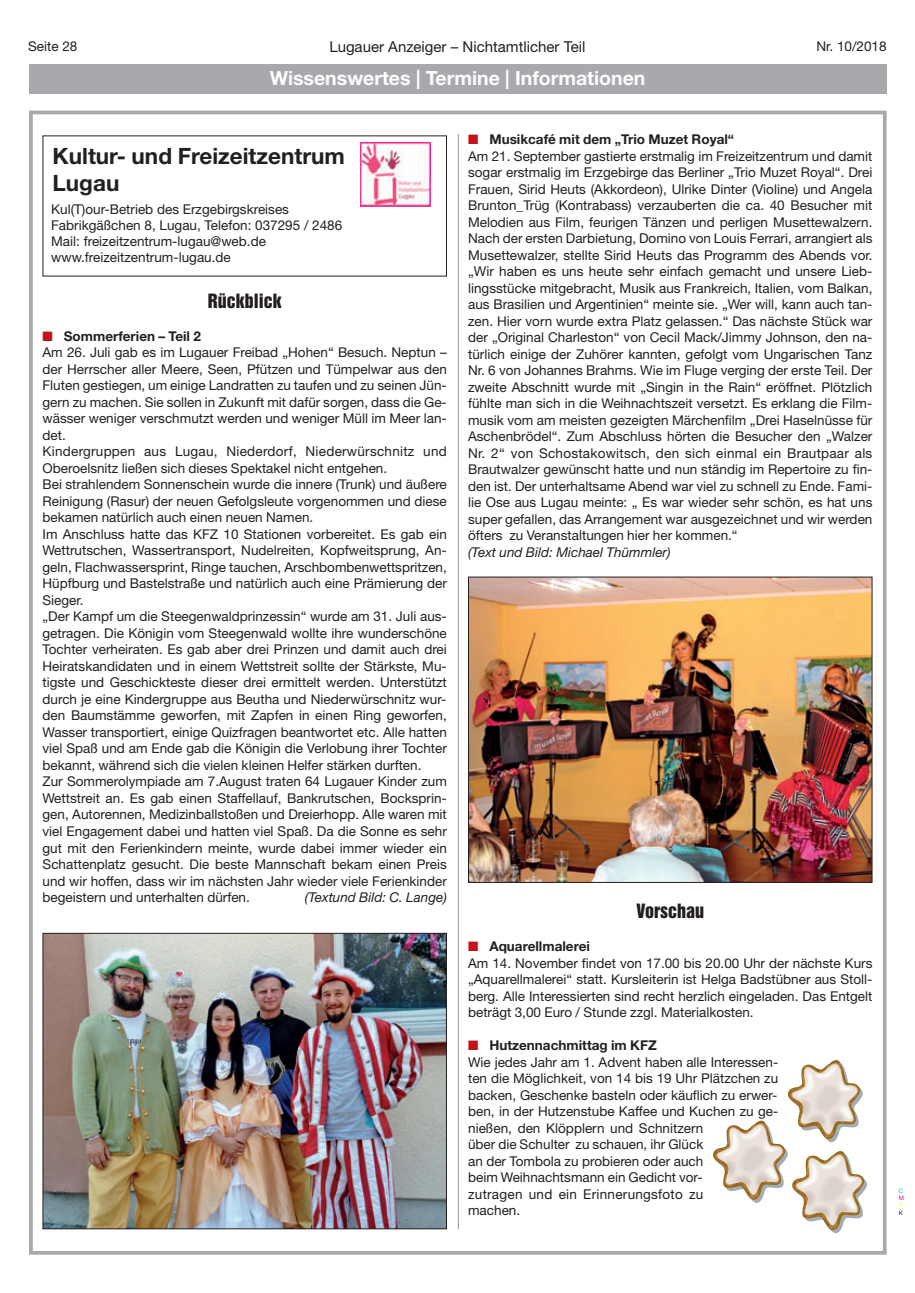
<style>
.page{position:relative;width:915px;height:1293px;background:#fff}
.page>*{position:absolute;margin:0;border:0;box-sizing:border-box;transform-origin:0 0}
.t1{font:700 22.5px/27px "Helvetica Neue";color:#231f20}
.t2{font:700 19.5px "Helvetica Neue";color:#fff}
.t3{font:18px "Helvetica Inserat";color:#231f20}
.t4{font:15px "Helvetica Neue";color:#231f20}
.t5{font:13.5px/16.5px "Helvetica Neue";color:#231f20}
.t6{font:italic 13.5px "Helvetica Neue";color:#231f20}
.t7{font:6px "Helvetica Neue";color:#00aeef}
.t8{font:6px "Helvetica Neue";color:#ed028c}
.t9{font:6px "Helvetica Neue";color:#fff101}
.t10{font:6px "Helvetica Neue";color:#231f20}
.s1{color:#c4121a}
.s2{font-weight:700}
</style>
<div class="page">
<div style="left:29px;top:111px;width:857px;height:1143px;border:4px solid #a8a9ad"></div>
<div style="left:29px;top:64px;width:857px;height:30px;background:#a8a9ad"></div>
<img style="left:360px;top:142px;width:70px;height:64px">
<hr style="left:458px;top:134px;width:1px;height:1095px;background:#939598">
<img style="left:45px;top:935px;width:399px;height:292px">
<div style="left:43px;top:933px;width:403px;height:296px;border:1px solid #231f20"></div>
<img style="left:470px;top:579px;width:400px;height:302px">
<div style="left:468px;top:577px;width:404px;height:306px;border:1px solid #231f20"></div>
<svg style="left:713px;top:1060px;width:153px;height:173px"></svg>
<p class="t5" style="left:28px;top:39px;width:51px">Seite 28</p>
<p class="t4" style="left:329px;top:41px;width:257px">Lugauer Anzeiger – Nichtamtlicher Teil</p>
<p class="t5" style="left:816px;top:39px;width:72px">Nr. 10/2018</p>
<h2 class="t2" style="left:269px;top:71px;width:377px">Wissenswertes | Termine | Informationen</h2>
<h1 class="t1" style="left:53px;top:144px;width:294px">Kultur- und Freizeitzentrum<br>Lugau</h1>
<p class="t5" style="left:51px;top:202px;width:292px">Kul(T)our-Betrieb des Erzgebirgskreises Fabrikgäßchen 8, Lugau, Telefon: 037295 / 2486<br>Mail: freizeitzentrum-lugau@web.de www.freizeitzentrum-lugau.de</p>
<h3 class="t3" style="left:207px;top:293px;width:76px">Rückblick</h3>
<p class="t5" style="left:43px;top:329px;width:405px"><span class="s1">■</span> <span class="s2">Sommerferien – Teil 2<br></span>Am 26. Juli gab es im Lugauer Freibad „Hohen“ Besuch. Neptun – der Herrscher aller Meere, Seen, Pfützen und Tümpelwar aus den Fluten gestiegen, um einige Landratten zu taufen und zu seinen Jün&shy;gern zu machen. Sie sollen in Zukunft mit dafür sorgen, dass die Ge&shy;wässer weniger verschmutzt werden und weniger Müll im Meer lan&shy;det.<br>Kindergruppen aus Lugau, Niederdorf, Niederwürschnitz und Oberoelsnitz ließen sich dieses Spektakel nicht entgehen.<br>Bei strahlendem Sonnenschein wurde die innere (Trunk) und äußere Reinigung (Rasur) der neuen Gefolgsleute vorgenommen und diese bekamen natürlich auch einen neuen Namen.<br>Im Anschluss hatte das KFZ 10 Stationen vorbereitet. Es gab ein Wettrutschen, Wassertransport, Nudelreiten, Kopfweitsprung, An&shy;geln, Flachwassersprint, Ringe tauchen, Arschbombenwettspritzen, Hüpfburg und Bastelstraße und natürlich auch eine Prämierung der Sieger.<br>„Der Kampf um die Steegenwaldprinzessin“ wurde am 31. Juli aus&shy;getragen. Die Königin vom Steegenwald wollte ihre wunderschöne Tochter verheiraten. Es gab aber drei Prinzen und damit auch drei Heiratskandidaten und in einem Wettstreit sollte der Stärkste, Mu&shy;tigste und Geschickteste dieser drei ermittelt werden. Unterstützt durch je eine Kindergruppe aus Beutha und Niederwürschnitz wur&shy;den Baumstämme geworfen, mit Zapfen in einen Ring geworfen, Wasser transportiert, einige Quizfragen beantwortet etc. Alle hatten viel Spaß und am Ende gab die Königin die Verlobung ihrer Tochter bekannt, während sich die vielen kleinen Helfer stärken durften.<br>Zur Sommerolympiade am 7.August traten 64 Lugauer Kinder zum Wettstreit an. Es gab einen Staffellauf, Bankrutschen, Bocksprin&shy;gen, Autorennen, Medizinballstoßen und Dreierhopp. Alle waren mit viel Engagement dabei und hatten viel Spaß. Da die Sonne es sehr gut mit den Ferienkindern meinte, wurde dabei immer wieder ein Schattenplatz gesucht. Die beste Mannschaft bekam einen Preis und wir hoffen, dass wir im nächsten Jahr wieder viele Ferienkinder begeistern und unterhalten dürfen.</p>
<p class="t6" style="left:305px;top:892px;width:143px">(Textund Bild: C. Lange)</p>
<p class="t5" style="left:468px;top:132px;width:405px"><span class="s1">■</span> <span class="s2">Musikcafé mit dem „Trio Muzet Royal“<br></span>Am 21. September gastierte erstmalig im Freizeitzentrum und damit sogar erstmalig im Erzgebirge das Berliner „Trio Muzet Royal“. Drei Frauen, Sirid Heuts (Akkordeon), Ulrike Dinter (Violine) und Angela Brunton_Trüg (Kontrabass) verzauberten die ca. 40 Besucher mit Melodien aus Film, feurigen Tänzen und perligen Musettewalzern.<br>Nach der ersten Darbietung, Domino von Louis Ferrari, arrangiert als Musettewalzer, stellte Sirid Heuts das Programm des Abends vor. „Wir haben es uns heute sehr einfach gemacht und unsere Lieb&shy;lingsstücke mitgebracht, Musik aus Frankreich, Italien, vom Balkan, aus Brasilien und Argentinien“ meinte sie. „Wer will, kann auch tan&shy;zen. Hier vorn wurde extra Platz gelassen.“ Das nächste Stück war der „Original Charleston“ von Cecil Mack/Jimmy Johnson, den na&shy;türlich einige der Zuhörer kannten, gefolgt vom Ungarischen Tanz Nr. 6 von Johannes Brahms. Wie im Fluge verging der erste Teil. Der zweite Abschnitt wurde mit „Singin in the Rain“ eröffnet. Plötzlich fühlte man sich in die Weihnachtszeit versetzt. Es erklang die Film&shy;musik vom am meisten gezeigten Märchenfilm „Drei Haselnüsse für Aschenbrödel“. Zum Abschluss hörten die Besucher den „Walzer Nr. 2“ von Schostakowitsch, den sich einmal ein Brautpaar als Brautwalzer gewünscht hatte und nun ständig im Repertoire zu fin&shy;den ist. Der unterhaltsame Abend war viel zu schnell zu Ende. Fami&shy;lie Ose aus Lugau meinte: „ Es war wieder sehr schön, es hat uns super gefallen, das Arrangement war ausgezeichnet und wir werden öfters zu Veranstaltungen hier her kommen.“</p>
<p class="t6" style="left:468px;top:547px;width:204px">(Text und Bild: Michael Thümmler)</p>
<h3 class="t3" style="left:636px;top:904px;width:69px">Vorschau</h3>
<p class="t5" style="left:468px;top:939px;width:405px"><span class="s1">■</span> <span class="s2">Aquarellmalerei<br></span>Am 14. November findet von 17.00 bis 20.00 Uhr der nächste Kurs „Aquarellmalerei“ statt. Kursleiterin ist Helga Badstübner aus Stoll&shy;berg. Alle Interessierten sind recht herzlich eingeladen. Das Entgelt beträgt 3,00 Euro / Stunde zzgl. Materialkosten.</p>
<p class="t5" style="left:468px;top:1038px;width:311px"><span class="s1">■</span> <span class="s2">Hutzennachmittag im KFZ<br></span>Wie jedes Jahr am 1. Advent haben alle Interessen&shy;ten die Möglichkeit, von 14 bis 19 Uhr Plätzchen zu backen, Geschenke basteln oder käuflich zu erwer&shy;ben, in der Hutzenstube Kaffee und Kuchen zu ge&shy;nießen, den Klöpplern und Schnitzern<br>über die Schulter zu schauen, ihr Glück<br>an der Tombola zu probieren oder auch<br>beim Weihnachtsmann ein Gedicht vor-<br>zutragen und ein Erinnerungsfoto zu<br>machen.</p>
<p class="t7" style="left:898px;top:1188px;width:6px">C</p>
<p class="t8" style="left:898px;top:1196px;width:7px">M</p>
<p class="t9" style="left:898px;top:1203px;width:5px">Y</p>
<p class="t10" style="left:898px;top:1210px;width:6px">K</p>
</div>
